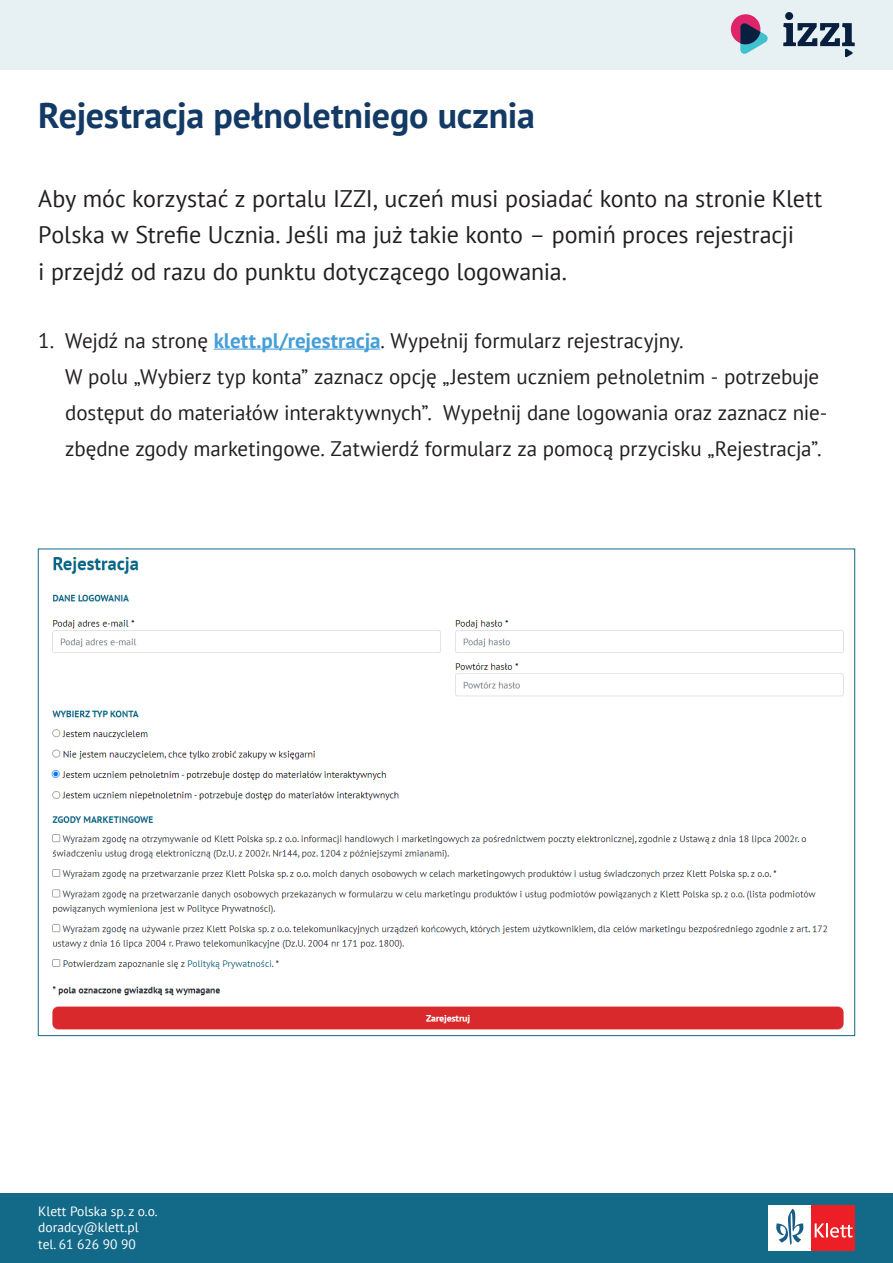
<style>
.page{position:relative;width:893px;height:1263px;background:#fff}
.page>*{position:absolute;margin:0;border:0;box-sizing:border-box;transform-origin:0 0}
.t1{font:700 36px "PT Sans";letter-spacing:-.005em;color:#133a65}
.t2{font:24px/36px "PT Sans";letter-spacing:-.005em;color:#231f20}
.t3{font:21px/36px "PT Sans";letter-spacing:-.005em;color:#231f20}
.t4{font:13.5px/16.2px "PT Sans";color:#fff}
.s1{font-weight:700;color:#449ed7}
</style>
<div class="page">
<hr style="left:214px;top:349px;width:166px;height:1px;background:#449ed7">
<div style="left:0;top:1194px;width:893px;height:69px;background:#126988"></div>
<div style="left:769px;top:1206px;width:43px;height:45px;background:#fff"></div>
<div style="left:811px;top:1206px;width:44px;height:45px;background:#ec1f26"></div>
<svg style="left:776px;top:1209px;width:27px;height:36px"></svg>
<svg style="left:815px;top:1223px;width:38px;height:14px"></svg>
<div style="left:0;top:0;width:893px;height:69px;background:#e7f0f3"></div>
<svg style="left:730px;top:14px;width:38px;height:40px"></svg>
<svg style="left:783px;top:12px;width:72px;height:46px"></svg>
<img style="left:51px;top:557px;width:793px;height:473px">
<h1 class="t1" style="left:38px;top:92px;width:498px">Rejestracja pełnoletniego ucznia</h1>
<p class="t2" style="left:38px;top:180px;width:785px">Aby móc korzystać z portalu IZZI, uczeń musi posiadać konto na stronie Klett<br>Polska w Strefie Ucznia. Jeśli ma już takie konto – pomiń proces rejestracji<br>i przejdź od razu do punktu dotyczącego logowania.</p>
<p class="t3" style="left:65px;top:322px;width:764px;text-indent:-27px">1. Wejdź na stronę <span class="s1">klett.pl/rejestracja</span>. Wypełnij formularz rejestracyjny.<br>W polu „Wybierz typ konta” zaznacz opcję „Jestem uczniem pełnoletnim - potrzebuje dostęput do materiałów interaktywnych”. Wypełnij dane logowania oraz zaznacz nie&shy;zbędne zgody marketingowe. Zatwierdź formularz za pomocą przycisku „Rejestracja”.</p>
<p class="t4" style="left:38px;top:1203px;width:121px">Klett Polska sp. z o.o. doradcy@klett.pl tel. 61 626 90 90</p>
</div>
